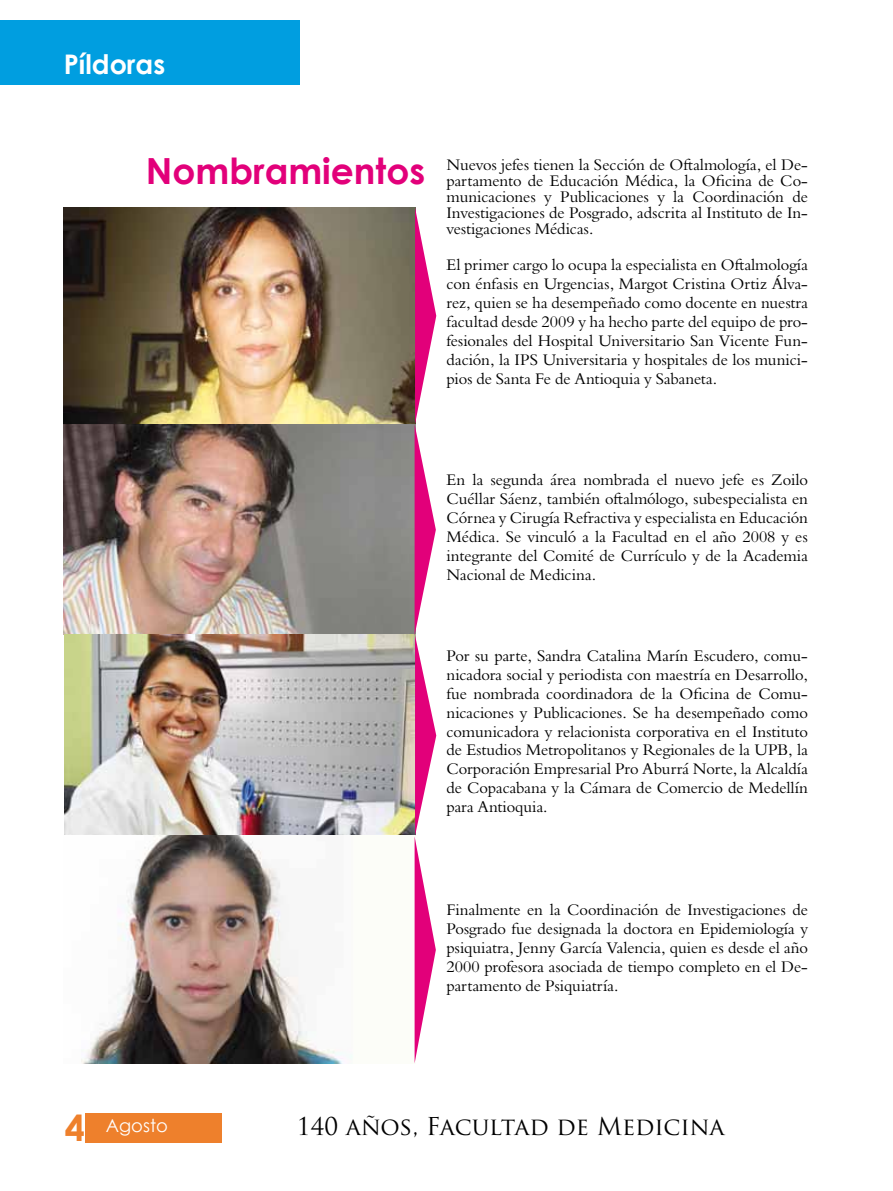
<style>
.page{position:relative;width:893px;height:1191px;background:#fff}
.page>*{position:absolute;margin:0;border:0;box-sizing:border-box;transform-origin:0 0}
.t1{font:700 36px "Century Gothic";color:#e2007a}
.t2{font:700 27px "Century Gothic";color:#fff}
.t3{font:24px "Trajan Pro";color:#000}
.t4{font:18px "Century Gothic";color:#fff}
.t5{font:15.75px/18.9px "Bergamo Std";color:#000;text-align:justify}
.s1{font-weight:700;font-size:36px;color:#ee802c}
</style>
<div class="page">
<div style="left:85px;top:1113px;width:137px;height:30px;background:#ee802c"></div>
<img style="left:64px;top:207px;width:351px;height:856px">
<div style="left:0;top:20px;width:299px;height:65px;background:#009ee0"></div>
<svg style="left:415px;top:207px;width:21px;height:854px"></svg>
<h2 class="t2" style="left:64px;top:44px;width:103px">Píldoras</h2>
<h1 class="t1" style="left:146px;top:144px;width:281px">Nombramientos</h1>
<p class="t5" style="left:446px;top:157px;width:363px;line-height:15.9px">Nuevos jefes tienen la Sección de Oftalmología, el De&shy;partamento de Educación Médica, la Oficina de Co&shy;municaciones y Publicaciones y la Coordinación de Investigaciones de Posgrado, adscrita al Instituto de In&shy;vestigaciones Médicas.</p>
<p class="t5" style="left:446px;top:256px;width:363px">El primer cargo lo ocupa la especialista en Oftalmología con énfasis en Urgencias, Margot Cristina Ortiz Álva&shy;rez, quien se ha desempeñado como docente en nuestra facultad desde 2009 y ha hecho parte del equipo de pro&shy;fesionales del Hospital Universitario San Vicente Fun&shy;dación, la IPS Universitaria y hospitales de los munici&shy;pios de Santa Fe de Antioquia y Sabaneta.</p>
<p class="t5" style="left:446px;top:470px;width:363px">En la segunda área nombrada el nuevo jefe es Zoilo Cuéllar Sáenz, también oftalmólogo, subespecialista en Córnea y Cirugía Refractiva y especialista en Educación Médica. Se vinculó a la Facultad en el año 2008 y es integrante del Comité de Currículo y de la Academia Nacional de Medicina.</p>
<p class="t5" style="left:446px;top:646px;width:363px">Por su parte, Sandra Catalina Marín Escudero, comu&shy;nicadora social y periodista con maestría en Desarrollo, fue nombrada coordinadora de la Oficina de Comu&shy;nicaciones y Publicaciones. Se ha desempeñado como comunicadora y relacionista corporativa en el Instituto de Estudios Metropolitanos y Regionales de la UPB, la Corporación Empresarial Pro Aburrá Norte, la Alcaldía de Copacabana y la Cámara de Comercio de Medellín para Antioquia.</p>
<p class="t5" style="left:446px;top:900px;width:363px">Finalmente en la Coordinación de Investigaciones de Posgrado fue designada la doctora en Epidemiología y psiquiatra, Jenny García Valencia, quien es desde el año 2000 profesora asociada de tiempo completo en el De&shy;partamento de Psiquiatría.</p>
<p class="t4" style="left:65px;top:1113px;width:105px"><span class="s1">4</span> Agosto</p>
<h3 class="t3" style="left:297px;top:1110px;width:429px">140 años, Facultad de Medicina</h3>
</div>
